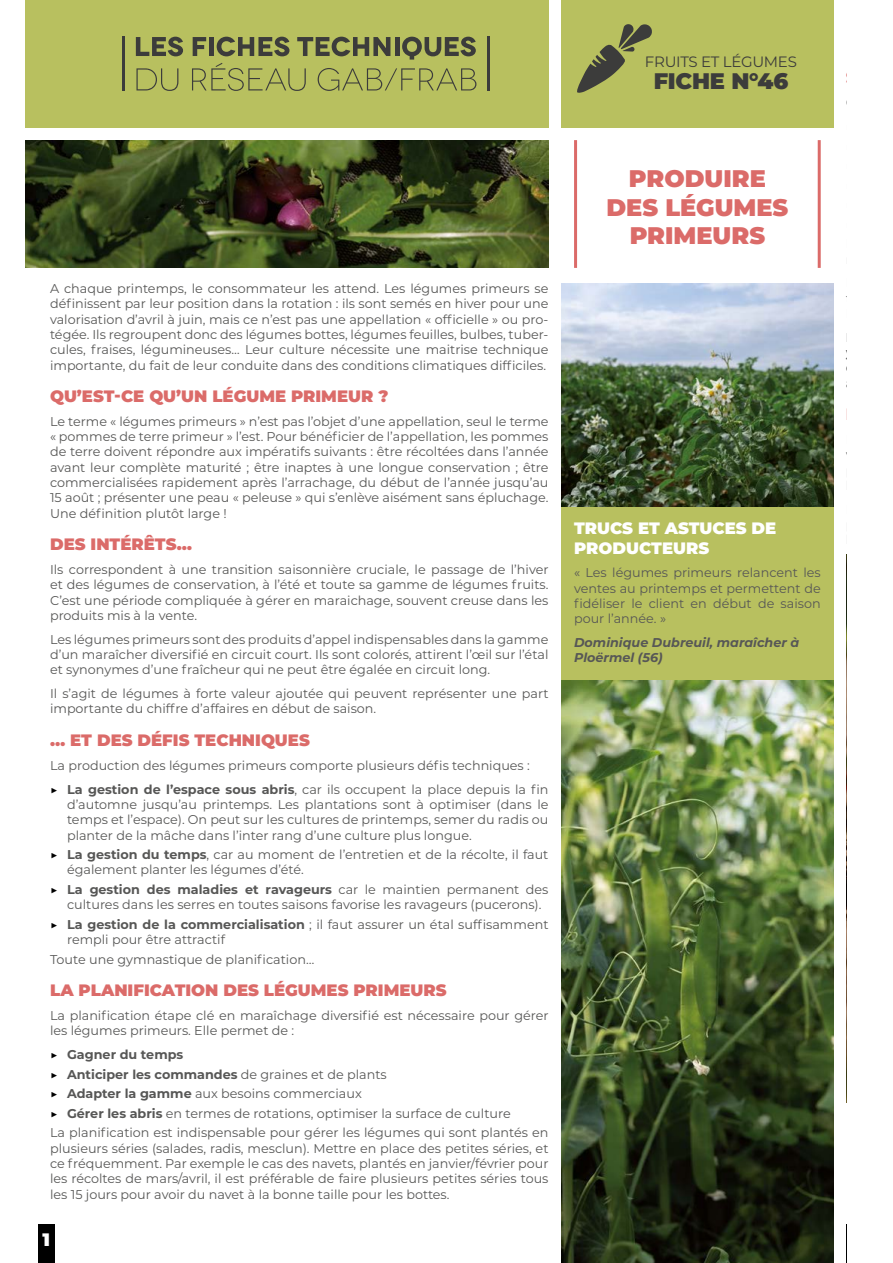
<style>
.page{position:relative;width:893px;height:1263px;background:#fff}
.page>*{position:absolute;margin:0;border:0;box-sizing:border-box;transform-origin:0 0}
.t1{font:900 24px/28.5px "Montserrat";color:#db6b69;text-align:center}
.t2{font:900 22.5px "Montserrat";letter-spacing:-.01em;color:#3c3c3b}
.t3{font:900 18px "Montserrat";color:#fff}
.t4{font:900 16.5px "Montserrat";color:#db6b69}
.t5{font:900 16.5px/19.8px "Montserrat";color:#fff}
.t6{font:15px "Montserrat";letter-spacing:-.02em;color:#3c3c3b}
.t7{font:12.75px/15.3px "Montserrat";color:#575756;text-align:justify}
.t8{font:italic 700 12.75px/15.3px "Montserrat";color:#575756}
.s1{font-weight:900;color:#000}
.s2{font-weight:700}
</style>
<div class="page">
<div style="left:26px;top:0;width:522px;height:128px;background:#b8c05f"></div>
<svg style="left:136px;top:37px;width:47px;height:19px"></svg>
<svg style="left:193px;top:37px;width:13px;height:19px"></svg>
<div style="left:209px;top:37px;width:5px;height:19px;background:#3c3c3b"></div>
<svg style="left:217px;top:37px;width:72px;height:19px"></svg>
<svg style="left:297px;top:37px;width:93px;height:19px"></svg>
<hr style="left:395px;top:37px;width:4px;height:19px;background:#3c3c3b">
<svg style="left:402px;top:37px;width:74px;height:23px"></svg>
<svg style="left:136px;top:68px;width:42px;height:23px"></svg>
<svg style="left:192px;top:63px;width:114px;height:28px"></svg>
<svg style="left:318px;top:68px;width:158px;height:23px"></svg>
<hr style="left:122px;top:37px;width:3px;height:54px;background:#3c3c3b">
<hr style="left:488px;top:37px;width:2px;height:54px;background:#3c3c3b">
<hr style="left:574px;top:140px;width:3px;height:128px;background:#db6b69">
<hr style="left:818px;top:140px;width:3px;height:128px;background:#db6b69">
<div style="left:561px;top:0;width:272px;height:128px;background:#b8c05f"></div>
<div style="left:38px;top:1224px;width:16px;height:39px;background:#000"></div>
<img style="left:26px;top:140px;width:522px;height:128px">
<div style="left:561px;top:284px;width:272px;height:979px;background:#b8c05f"></div>
<svg style="left:577px;top:24px;width:75px;height:69px"></svg>
<img style="left:846px;top:555px;width:1px;height:547px">
<img style="left:561px;top:680px;width:273px;height:583px">
<img style="left:561px;top:284px;width:273px;height:222px">
<p class="t6" style="left:645px;top:52px;width:153px">FRUITS ET LÉGUMES</p>
<h2 class="t2" style="left:654px;top:64px;width:136px">FICHE N°46</h2>
<p class="t7" style="left:50px;top:280px;width:500px">A chaque printemps, le consommateur les attend. Les légumes primeurs se définissent par leur position dans la rotation : ils sont semés en hiver pour une valorisation d’avril à juin, mais ce n’est pas une appellation « officielle » ou pro&shy;tégée. Ils regroupent donc des légumes bottes, légumes feuilles, bulbes, tuber&shy;cules, fraises, légumineuses… Leur culture nécessite une maitrise technique importante, du fait de leur conduite dans des conditions climatiques difficiles.</p>
<p class="t4" style="left:50px;top:384px;width:340px">QU’EST-CE QU’UN LÉGUME PRIMEUR ?</p>
<p class="t7" style="left:50px;top:413px;width:500px">Le terme « légumes primeurs » n’est pas l’objet d’une appellation, seul le terme « pommes de terre primeur » l’est. Pour bénéficier de l’appellation, les pommes de terre doivent répondre aux impératifs suivants : être récoltées dans l’année avant leur complète maturité ; être inaptes à une longue conservation ; être commercialisées rapidement après l’arrachage, du début de l’année jusqu’au 15 août ; présenter une peau « peleuse » qui s’enlève aisément sans épluchage.<br>Une définition plutôt large !</p>
<p class="t4" style="left:50px;top:532px;width:144px">DES INTÉRÊTS…</p>
<p class="t7" style="left:50px;top:561px;width:500px">Ils correspondent à une transition saisonnière cruciale, le passage de l’hiver et des légumes de conservation, à l’été et toute sa gamme de légumes fruits.<br>C’est une période compliquée à gérer en maraichage, souvent creuse dans les produits mis à la vente.</p>
<p class="t7" style="left:50px;top:631px;width:500px">Les légumes primeurs sont des produits d’appel indispensables dans la gamme d’un maraîcher diversifié en circuit court. Ils sont colorés, attirent l’œil sur l’étal et synonymes d’une fraîcheur qui ne peut être égalée en circuit long.</p>
<p class="t7" style="left:50px;top:685px;width:500px">Il s’agit de légumes à forte valeur ajoutée qui peuvent représenter une part importante du chiffre d’affaires en début de saison.</p>
<p class="t4" style="left:50px;top:728px;width:261px">… ET DES DÉFIS TECHNIQUES</p>
<p class="t7" style="left:50px;top:753px;width:500px;line-height:23.9px">La production des légumes primeurs comporte plusieurs défis techniques :<br><span class="s1">▶</span> <span class="s2">La gestion de l’espace sous abris</span>, car ils occupent la place depuis la fin</p>
<p class="t7" style="left:67px;top:796px;width:483px">d’automne jusqu’au printemps. Les plantations sont à optimiser (dans le temps et l’espace). On peut sur les cultures de printemps, semer du radis ou planter de la mâche dans l’inter rang d’une culture plus longue.</p>
<p class="t7" style="left:67px;top:846px;width:483px;text-indent:-17px"><span class="s1">▶</span> <span class="s2">La gestion du temps</span>, car au moment de l’entretien et de la récolte, il faut également planter les légumes d’été.</p>
<p class="t7" style="left:67px;top:881px;width:483px;text-indent:-17px"><span class="s1">▶</span> <span class="s2">La gestion des maladies et ravageurs</span> car le maintien permanent des cultures dans les serres en toutes saisons favorise les ravageurs (pucerons).</p>
<p class="t7" style="left:67px;top:916px;width:483px;text-indent:-17px"><span class="s1">▶</span> <span class="s2">La gestion de la commercialisation</span> ; il faut assurer un étal suffisamment rempli pour être attractif</p>
<p class="t7" style="left:50px;top:951px;width:266px">Toute une gymnastique de planification…</p>
<p class="t4" style="left:50px;top:978px;width:398px">LA PLANIFICATION DES LÉGUMES PRIMEURS</p>
<p class="t7" style="left:50px;top:1007px;width:500px">La planification étape clé en maraîchage diversifié est nécessaire pour gérer les légumes primeurs. Elle permet de :</p>
<p class="t7" style="left:50px;top:1044px;width:500px;line-height:19.5px;text-align:left"><span class="s1">▶</span> <span class="s2">Gagner du temps<br></span><span class="s1">▶</span> <span class="s2">Anticiper les commandes</span> de graines et de plants<br><span class="s1">▶</span> <span class="s2">Adapter la gamme</span> aux besoins commerciaux<br><span class="s1">▶</span> <span class="s2">Gérer les abris</span> en termes de rotations, optimiser la surface de culture<br>La planification est indispensable pour gérer les légumes qui sont plantés en</p>
<p class="t7" style="left:50px;top:1140px;width:500px">plusieurs séries (salades, radis, mesclun). Mettre en place des petites séries, et ce fréquemment. Par exemple le cas des navets, plantés en janvier/février pour les récoltes de mars/avril, il est préférable de faire plusieurs petites séries tous les 15 jours pour avoir du navet à la bonne taille pour les bottes.</p>
<h3 class="t3" style="left:43px;top:1226px;width:9px">1</h3>
<h1 class="t1" style="left:606px;top:163px;width:183px">PRODUIRE<br>DES LÉGUMES<br>PRIMEURS</h1>
<p class="t5" style="left:574px;top:517px;width:204px">TRUCS ET ASTUCES DE<br>PRODUCTEURS</p>
<p class="t7" style="left:574px;top:565px;width:248px">« Les légumes primeurs relancent les ventes au printemps et permettent de fidéliser le client en début de saison pour l’année. »</p>
<p class="t8" style="left:574px;top:634px;width:227px">Dominique Dubreuil, maraîcher à<br>Ploërmel (56)</p>
</div>
